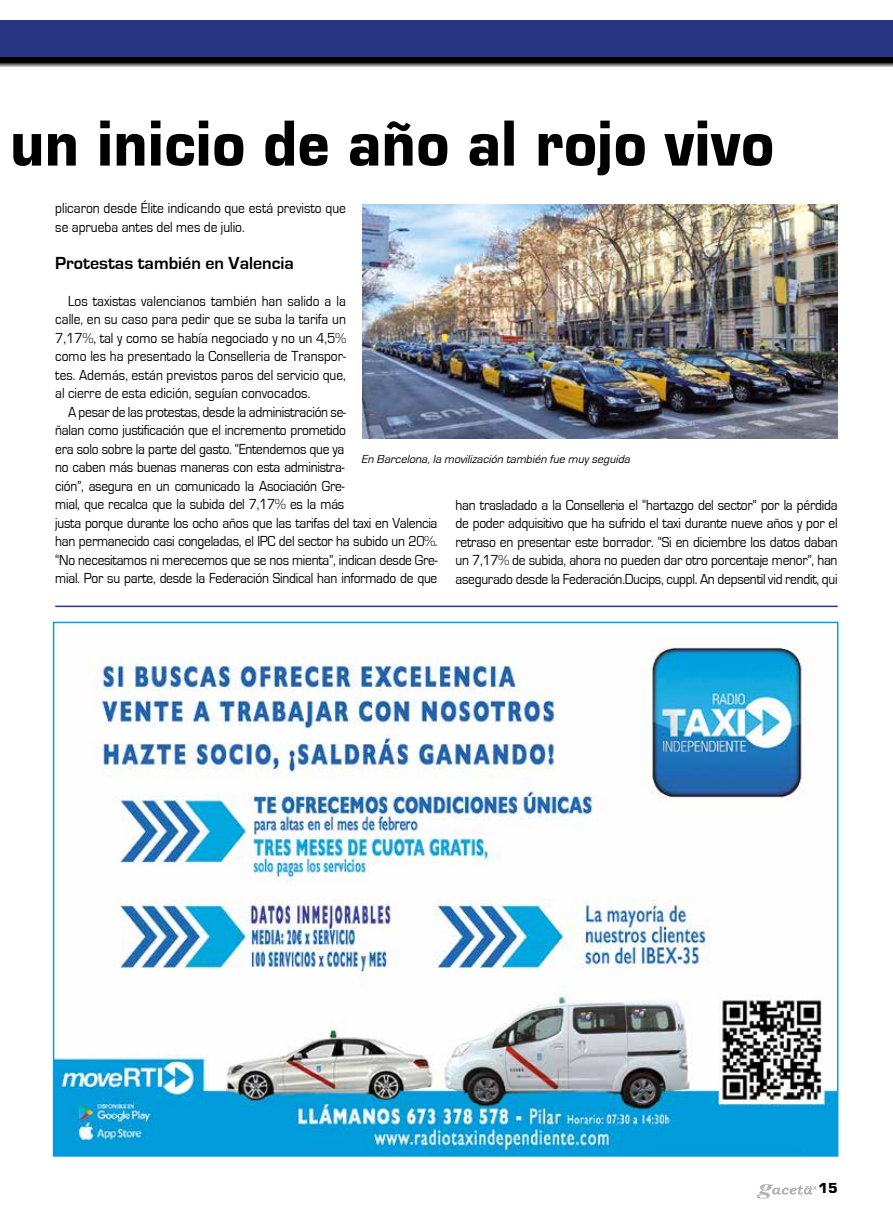
<style>
.page{position:relative;width:893px;height:1212px;background:#fff}
.page>*{position:absolute;margin:0;border:0;box-sizing:border-box;transform-origin:0 0}
.t1{font:900 67.5px "Eurostile";letter-spacing:.01em;color:#000;scale:.92 1}
.t2{font:700 18px "Eurostile";color:#000}
.t3{font:15px/18.5px "Eurostile";letter-spacing:-.02em;color:#000;text-align:justify;scale:.9 1}
.t4{font:15px/18.5px "Eurostile";color:#000;scale:.9 1}
.t5{font:900 15px "Eurostile";color:#000}
.t6{font:italic 12px "Eurostile";color:#000}
</style>
<div class="page">
<img style="left:363px;top:204px;width:475px;height:234px">
<img style="left:56px;top:640px;width:779px;height:514px">
<hr style="left:55px;top:606px;width:783px;height:1px;background:#283583">
<svg style="left:0;top:63px;width:893px;height:4px;background:#848484"></svg>
<div style="left:0;top:21px;width:893px;height:38px;background:#283583"></div>
<div style="left:0;top:57px;width:893px;height:6px;background:#000"></div>
<svg style="left:756px;top:1184px;width:61px;height:15px"></svg>
<h1 class="t1" style="left:10px;top:106px;width:831px">un inicio de año al rojo vivo</h1>
<p class="t4" style="left:55px;top:199px;width:324px">plicaron desde Élite indicando que está previsto que se aprueba antes del mes de julio.</p>
<p class="t2" style="left:55px;top:253px;width:240px">Protestas también en Valencia</p>
<p class="t3" style="left:55px;top:292px;width:324px;text-indent:13px">Los taxistas valencianos también han salido a la calle, en su caso para pedir que se suba la tarifa un 7,17%, tal y como se había negociado y no un 4,5% como les ha presentado la Conselleria de Transpor&shy;tes. Además, están previstos paros del servicio que, al cierre de esta edición, seguían convocados.</p>
<p class="t3" style="left:55px;top:403px;width:426px;text-align:left;text-indent:13px">A pesar de las protestas, desde la administración se-<br>ñalan como justificación que el incremento prometido<br>era solo sobre la parte del gasto. “Entendemos que ya<br>no caben más buenas maneras con esta administra-<br>ción”, asegura en un comunicado la Asociación Gre-<br>mial, que recalca que la subida del 7,17% es la más<br>justa porque durante los ocho años que las tarifas del taxi en Valencia han permanecido casi congeladas, el IPC del sector ha subido un 20%. “No necesitamos ni merecemos que se nos mienta”, indican desde Gre&shy;mial. Por su parte, desde la Federación Sindical han informado de que</p>
<p class="t6" style="left:361px;top:453px;width:273px">En Barcelona,la movilización también fue muy seguida</p>
<p class="t3" style="left:455px;top:496px;width:426px">han trasladado a la Conselleria el “hartazgo del sector” por la pérdida de poder adquisitivo que ha sufrido el taxi durante nueve años y por el retraso en presentar este borrador. “Si en diciembre los datos daban un 7,17% de subida, ahora no pueden dar otro porcentaje menor”, han asegurado desde la Federación.Ducips, cuppl. An depsentil vid rendit, qui</p>
<p class="t5" style="left:818px;top:1180px;width:21px">15</p>
</div>
